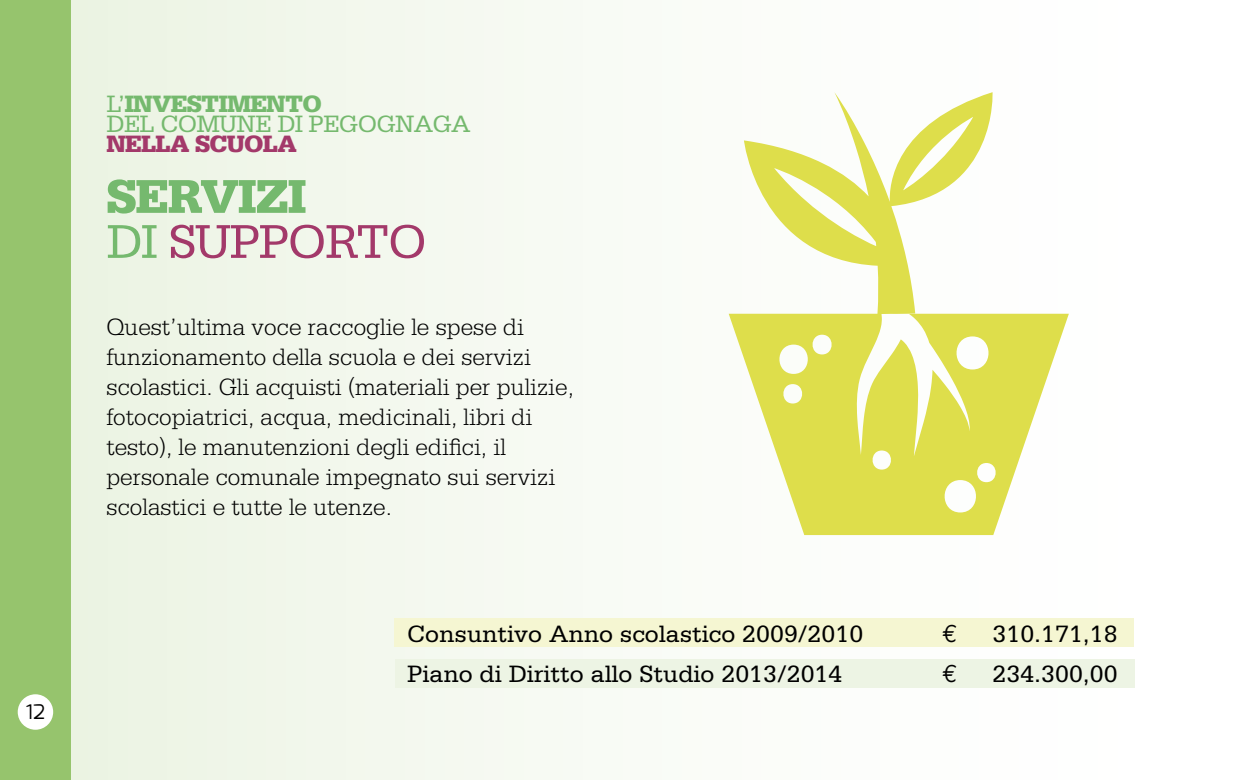
<style>
.page{position:relative;width:1241px;height:780px;background:#fff}
.page>*{position:absolute;margin:0;border:0;box-sizing:border-box;transform-origin:0 0}
.t1{font:50px/45px "Serifa";letter-spacing:-.03em;color:#a3396a}
.t2{font:300 25px/30px "Serifa";color:#000}
.t3{font:25px "Serifa";color:#000}
.t4{font:25px/20px "Serifa";letter-spacing:-.03em;color:#75b96e}
.t5{font:900 25px "Serifa";letter-spacing:-.03em;color:#a3396a}
.t6{font:25px "Euro Mono";color:#000}
.t7{font:20px "Exo";color:#000}
.s1{font-weight:900}
.s2{font-weight:900;color:#75b96e}
.s3{color:#75b96e}
</style>
<div class="page">
<div style="left:0;top:0;width:1240px;height:780px;background:linear-gradient(to right,#ecf4e4,#fff)"></div>
<div style="left:0;top:0;width:71px;height:780px;background:#96c46d"></div>
<svg style="left:728px;top:92px;width:340px;height:443px"></svg>
<div style="left:395px;top:659px;width:739px;height:28px;background:#edf4e4"></div>
<div style="left:395px;top:618px;width:738px;height:28px;background:#f5f6d2"></div>
<div style="left:18px;top:694px;width:35px;height:35px;background:#fff;border-radius:50%"></div>
<p class="t7" style="left:26px;top:699px;width:21px">12</p>
<p class="t4" style="left:106px;top:93px;width:366px">l’<span class="s1">INVESTIMENTO<br></span>del comune di pegognaga</p>
<p class="t5" style="left:106px;top:129px;width:192px">NELLA SCUOLA</p>
<h1 class="t1" style="left:106px;top:174px;width:322px"><span class="s2">SERVIZI<br></span><span class="s3">di</span> supporto</h1>
<p class="t2" style="left:106px;top:312px;width:469px">Quest’ultima voce raccoglie le spese di funzionamento della scuola e dei servizi scolastici. Gli acquisti (materiali per pulizie, fotocopiatrici, acqua, medicinali, libri di testo), le manutenzioni degli edifici, il personale comunale impegnato sui servizi scolastici e tutte le utenze.</p>
<p class="t3" style="left:407px;top:619px;width:457px">Consuntivo Anno scolastico 2009/2010</p>
<p class="t6" style="left:942px;top:618px;width:16px">€</p>
<p class="t3" style="left:992px;top:619px;width:127px">310.171,18</p>
<p class="t3" style="left:407px;top:659px;width:436px">Piano di Diritto allo Studio 2013/2014</p>
<p class="t6" style="left:942px;top:658px;width:16px">€</p>
<p class="t3" style="left:992px;top:659px;width:127px">234.300,00</p>
</div>
